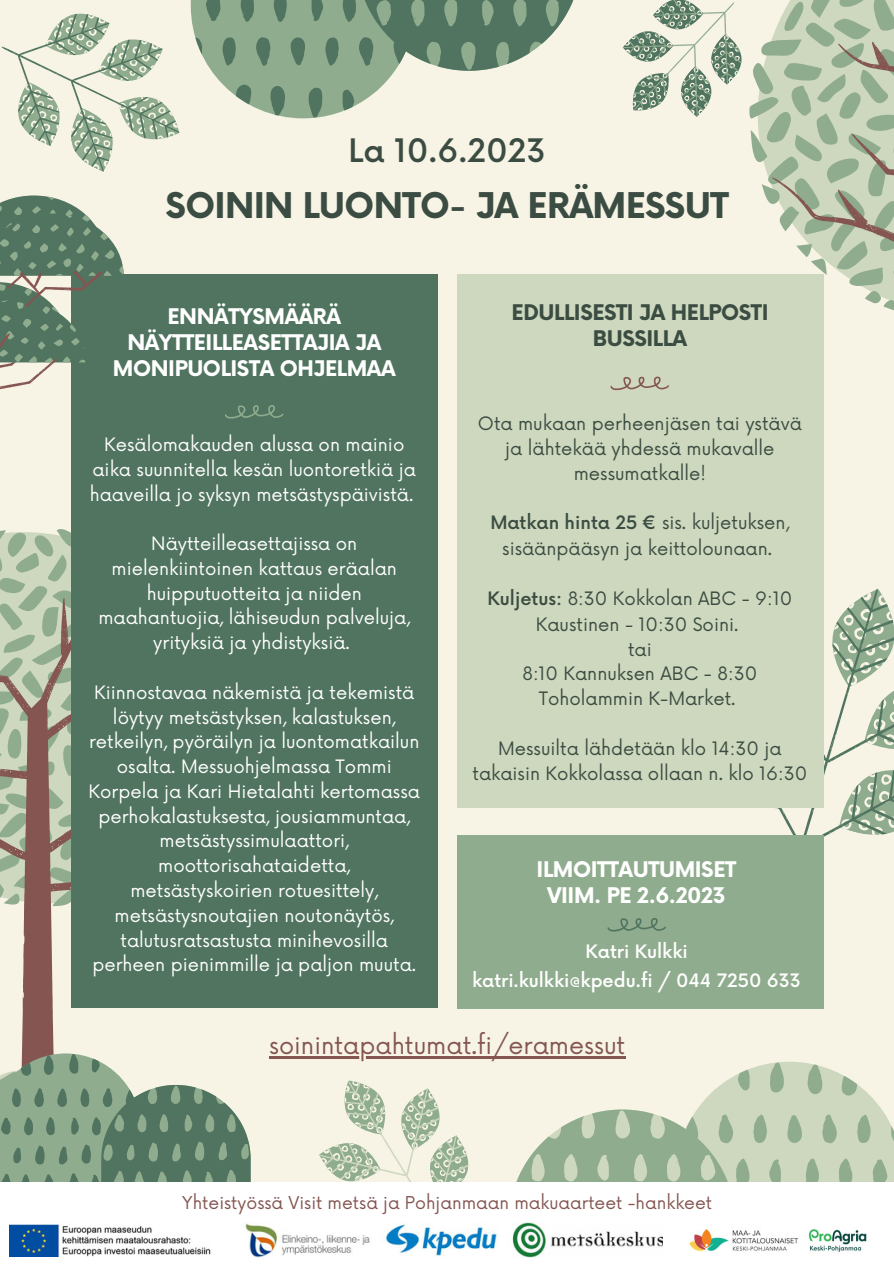
<style>
.page{position:relative;width:894px;height:1264px;background:#fff}
.page>*{position:absolute;margin:0;border:0;box-sizing:border-box;transform-origin:0 0}
.t1{font:700 34.5px "Now";letter-spacing:-.02em;color:#3b4c42}
.t2{font:500 31.5px "Now";color:#3b4c42}
.t3{font:24px "Now";color:#845551}
.t4{font:700 21px/26px "Now";letter-spacing:-.02em;color:#fff;text-align:center}
.t5{font:700 21px/26px "Now";letter-spacing:-.02em;color:#3b4c42;text-align:center}
.t6{font:18px/24.8px "Now";color:#fff;text-align:center}
.t7{font:18px/24.8px "Now";color:#3b4c42;text-align:center}
.t8{font:500 18px "Now";color:#fff}
.t9{font:17.25px "Now";color:#845551}
.s1{font-weight:500}
</style>
<div class="page">
<div style="left:0;top:0;width:893px;height:1263px;background:#f7f4e6"></div>
<svg style="left:0;top:529px;width:71px;height:63px;background:#b9c9ae"></svg>
<svg style="left:0;top:592px;width:71px;height:461px"></svg>
<svg style="left:210px;top:0;width:364px;height:118px"></svg>
<svg style="left:692px;top:558px;width:201px;height:350px"></svg>
<svg style="left:0;top:1053px;width:251px;height:129px"></svg>
<svg style="left:622px;top:0;width:271px;height:329px"></svg>
<svg style="left:293px;top:1056px;width:600px;height:126px"></svg>
<div style="left:0;top:1182px;width:893px;height:81px;background:#fff"></div>
<img style="left:689px;top:1229px;width:178px;height:23px">
<img style="left:245px;top:1222px;width:417px;height:34px">
<img style="left:9px;top:1224px;width:202px;height:32px">
<div style="left:457px;top:835px;width:365px;height:173px;background:#90ac8e"></div>
<svg style="left:607px;top:918px;width:59px;height:13px"></svg>
<div style="left:457px;top:274px;width:365px;height:533px;background:#ced8be"></div>
<svg style="left:610px;top:376px;width:59px;height:14px"></svg>
<div style="left:71px;top:274px;width:366px;height:734px;background:#50745f"></div>
<svg style="left:225px;top:405px;width:58px;height:13px"></svg>
<hr style="left:269px;top:1056px;width:356px;height:2px;background:#845551">
<svg style="left:0;top:0;width:210px;height:390px"></svg>
<p class="t2" style="left:348px;top:133px;width:199px">La 10.6.2023</p>
<p class="t1" style="left:166px;top:187px;width:564px">SOININ LUONTO- JA ERÄMESSUT</p>
<p class="t4" style="left:113px;top:305px;width:284px">ENNÄTYSMÄÄRÄ<br>NÄYTTEILLEASETTAJIA JA<br>MONIPUOLISTA OHJELMAA</p>
<p class="t6" style="left:90px;top:433px;width:328px">Kesälomakauden alussa on mainio aika suunnitella kesän luontoretkiä ja haaveilla jo syksyn metsästyspäivistä.</p>
<p class="t6" style="left:98px;top:532px;width:313px">Näytteilleasettajissa on mielenkiintoinen kattaus eräalan huipputuotteita ja niiden maahantuojia, lähiseudun palveluja, yrityksiä ja yhdistyksiä.</p>
<p class="t6" style="left:89px;top:680px;width:333px">Kiinnostavaa näkemistä ja tekemistä löytyy metsästyksen, kalastuksen, retkeilyn, pyöräilyn ja luontomatkailun osalta. Messuohjelmassa Tommi Korpela ja Kari Hietalahti kertomassa perhokalastuksesta, jousiammuntaa, metsästyssimulaattori, moottorisahataidetta, metsästyskoirien rotuesittely, metsästysnoutajien noutonäytös, talutusratsastusta minihevosilla perheen pienimmille ja paljon muuta.</p>
<p class="t5" style="left:511px;top:301px;width:258px">EDULLISESTI JA HELPOSTI<br>BUSSILLA</p>
<p class="t7" style="left:477px;top:412px;width:325px">Ota mukaan perheenjäsen tai ystävä ja lähtekää yhdessä mukavalle messumatkalle!</p>
<p class="t7" style="left:490px;top:511px;width:300px;line-height:26px"><span class="s1">Matkan hinta 25 €</span> sis. kuljetuksen, sisäänpääsyn ja keittolounaan.</p>
<p class="t7" style="left:487px;top:586px;width:306px;line-height:26px"><span class="s1">Kuljetus:</span> 8:30 Kokkolan ABC - 9:10<br>Kaustinen - 10:30 Soini.</p>
<p class="t7" style="left:628px;top:637px;width:25px">tai</p>
<p class="t7" style="left:522px;top:662px;width:236px">8:10 Kannuksen ABC - 8:30<br>Toholammin K-Market.</p>
<p class="t7" style="left:472px;top:736px;width:336px">Messuilta lähdetään klo 14:30 ja takaisin Kokkolassa ollaan n. klo 16:30</p>
<p class="t4" style="left:536px;top:857px;width:201px">ILMOITTAUTUMISET</p>
<p class="t4" style="left:547px;top:883px;width:180px">VIIM. PE 2.6.2023</p>
<p class="t8" style="left:585px;top:942px;width:104px">Katri Kulkki</p>
<p class="t8" style="left:472px;top:970px;width:330px">katri.kulkki@kpedu.fi / 044 7250 633</p>
<p class="t3" style="left:269px;top:1031px;width:357px">soinintapahtumat.fi/eramessut</p>
<p class="t9" style="left:182px;top:1193px;width:531px">Yhteistyössä Visit metsä ja Pohjanmaan makuaarteet -hankkeet</p>
</div>
